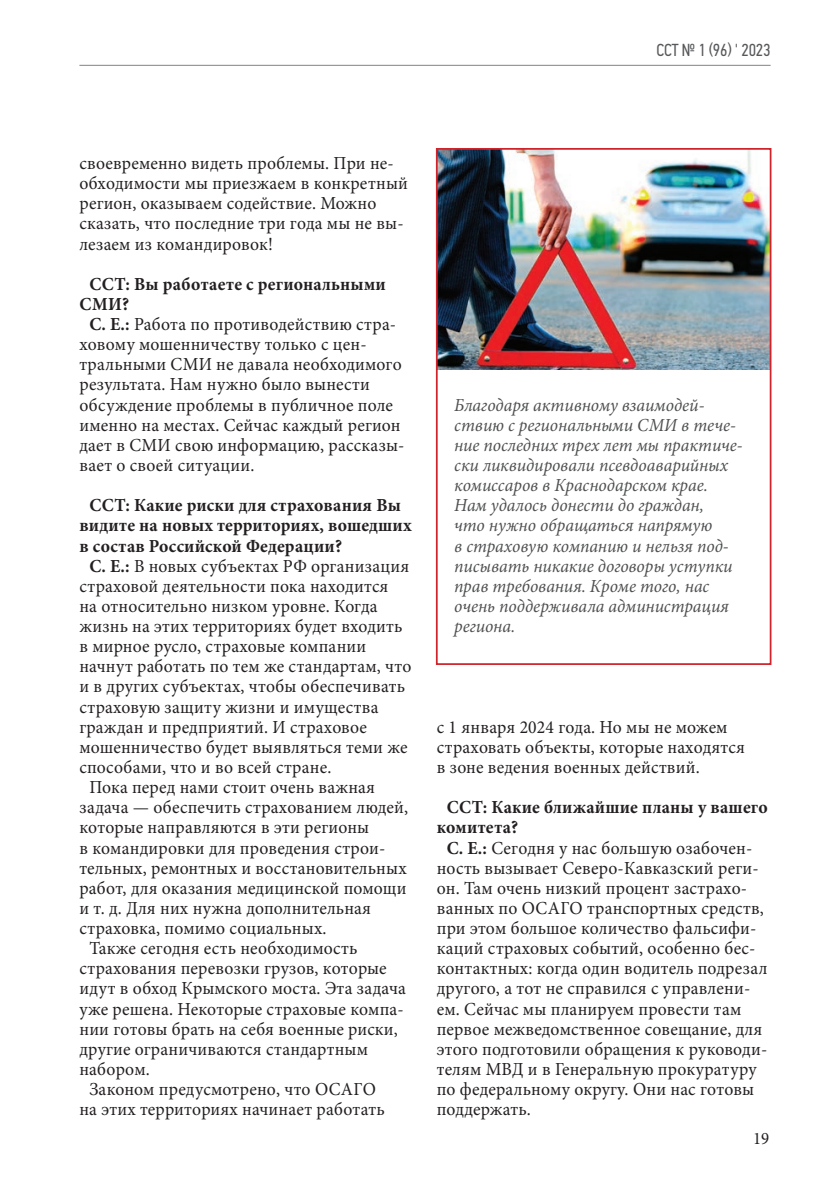
<style>
.page{position:relative;width:819px;height:1191px;background:#fff}
.page>*{position:absolute;margin:0;border:0;box-sizing:border-box;transform-origin:0 0}
.Ответ{font:18.38px/20.1px "Minion Pro";letter-spacing:.01em;color:#231f20;scale:.96 1}
.Осн_текст{font:18.38px/20.1px "Minion Pro";letter-spacing:.01em;color:#231f20;scale:.96 1}
.Бокс_текст{font:italic 18.38px/20.1px "Minion Pro";color:#4e4f50;scale:.96 1}
.Вопрос_интервью{font:700 18.38px/20.1px "Minion Pro";letter-spacing:.01em;color:#231f20;scale:.96 1}
.t1{font:17.5px "PF Din Text Cond Pro";letter-spacing:-.01em;color:#57585a;scale:.96 1}
.t2{font:17.5px "Minion Pro";color:#231f20;scale:.96 1}
.s1{font-weight:700}
</style>
<div class="page">
<hr style="left:79px;top:65px;width:691px;height:1px;background:#808285">
<img style="left:439px;top:151px;width:329px;height:218px">
<div style="left:436px;top:148px;width:335px;height:517px;border:2px solid #d1232a"></div>
<p class="t1" style="left:656px;top:40px;width:120px">CСТ № 1 (96) ' 2023</p>
<p class="Осн_текст" style="left:79px;top:153px;width:344px">своевременно видеть проблемы. При не&shy;обходимости мы приезжаем в конкретный регион, оказываем содействие. Можно сказать, что последние три года мы не вы&shy;лезаем из командировок!</p>
<p class="Вопрос_интервью" style="left:79px;top:274px;width:321px;text-indent:10px">ССТ: Вы работаете с региональными<br>СМИ?</p>
<p class="Ответ" style="left:79px;top:314px;width:340px;text-indent:10px"><span class="s1">С. Е.:</span> Работа по противодействию стра&shy;ховому мошенничеству только с цен&shy;тральными СМИ не давала необходимого результата. Нам нужно было вынести обсуждение проблемы в публичное поле именно на местах. Сейчас каждый регион дает в СМИ свою информацию, рассказы&shy;вает о своей ситуации.</p>
<p class="Вопрос_интервью" style="left:79px;top:495px;width:347px;text-indent:10px">ССТ: Какие риски для страхования Вы видите на новых территориях, вошедших в состав Российской Федерации?</p>
<p class="Ответ" style="left:79px;top:556px;width:347px;text-indent:10px"><span class="s1">С. Е.:</span> В новых субъектах РФ организация страховой деятельности пока находится<br>на относительно низком уровне. Когда жизнь на этих территориях будет входить в мирное русло, страховые компании начнут работать по тем же стандартам, что и в других субъектах, чтобы обеспечивать страховую защиту жизни и имущества граждан и предприятий. И страховое мошенничество будет выявляться теми же способами, что и во всей стране.</p>
<p class="Осн_текст" style="left:79px;top:777px;width:344px;text-indent:10px">Пока перед нами стоит очень важная задача — обеспечить страхованием людей, которые направляются в эти регионы<br>в командировки для проведения строи&shy;тельных, ремонтных и восстановительных работ, для оказания медицинской помощи и т. д. Для них нужна дополнительная страховка, помимо социальных.</p>
<p class="Осн_текст" style="left:79px;top:938px;width:341px;text-indent:10px">Также сегодня есть необходимость страхования перевозки грузов, которые идут в обход Крымского моста. Эта задача уже решена. Некоторые страховые компа&shy;нии готовы брать на себя военные риски, другие ограничиваются стандартным набором.</p>
<p class="Осн_текст" style="left:79px;top:1079px;width:319px;text-align:center">Законом предусмотрено, что ОСАГО на этих территориях начинает работать</p>
<p class="Бокс_текст" style="left:454px;top:394px;width:302px">Благодаря активному взаимодей&shy;ствию с региональными СМИ в тече&shy;ние последних трех лет мы практиче&shy;ски ликвидировали псевдоаварийных комиссаров в Краснодарском крае.<br>Нам удалось донести до граждан,<br>что нужно обращаться напрямую<br>в страховую компанию и нельзя под&shy;писывать никакие договоры уступки прав требования. Кроме того, нас очень поддерживала администрация региона.</p>
<p class="Осн_текст" style="left:437px;top:717px;width:322px">с 1 января 2024 года. Но мы не можем страховать объекты, которые находятся в зоне ведения военных действий.</p>
<p class="Вопрос_интервью" style="left:437px;top:797px;width:346px;text-indent:10px">ССТ: Какие ближайшие планы у вашего комитета?</p>
<p class="Ответ" style="left:437px;top:837px;width:346px;text-indent:10px"><span class="s1">С. Е.:</span> Сегодня у нас большую озабочен&shy;ность вызывает Северо-Кавказский реги&shy;он. Там очень низкий процент застрахо&shy;ванных по ОСАГО транспортных средств, при этом большое количество фальсифи&shy;каций страховых событий, особенно бес&shy;контактных: когда один водитель подрезал другого, а тот не справился с управлени&shy;ем. Сейчас мы планируем провести там первое межведомственное совещание, для этого подготовили обращения к руководи&shy;телям МВД и в Генеральную прокуратуру по федеральному округу. Они нас готовы поддержать.</p>
<p class="t2" style="left:753px;top:1126px;width:18px">19</p>
</div>
